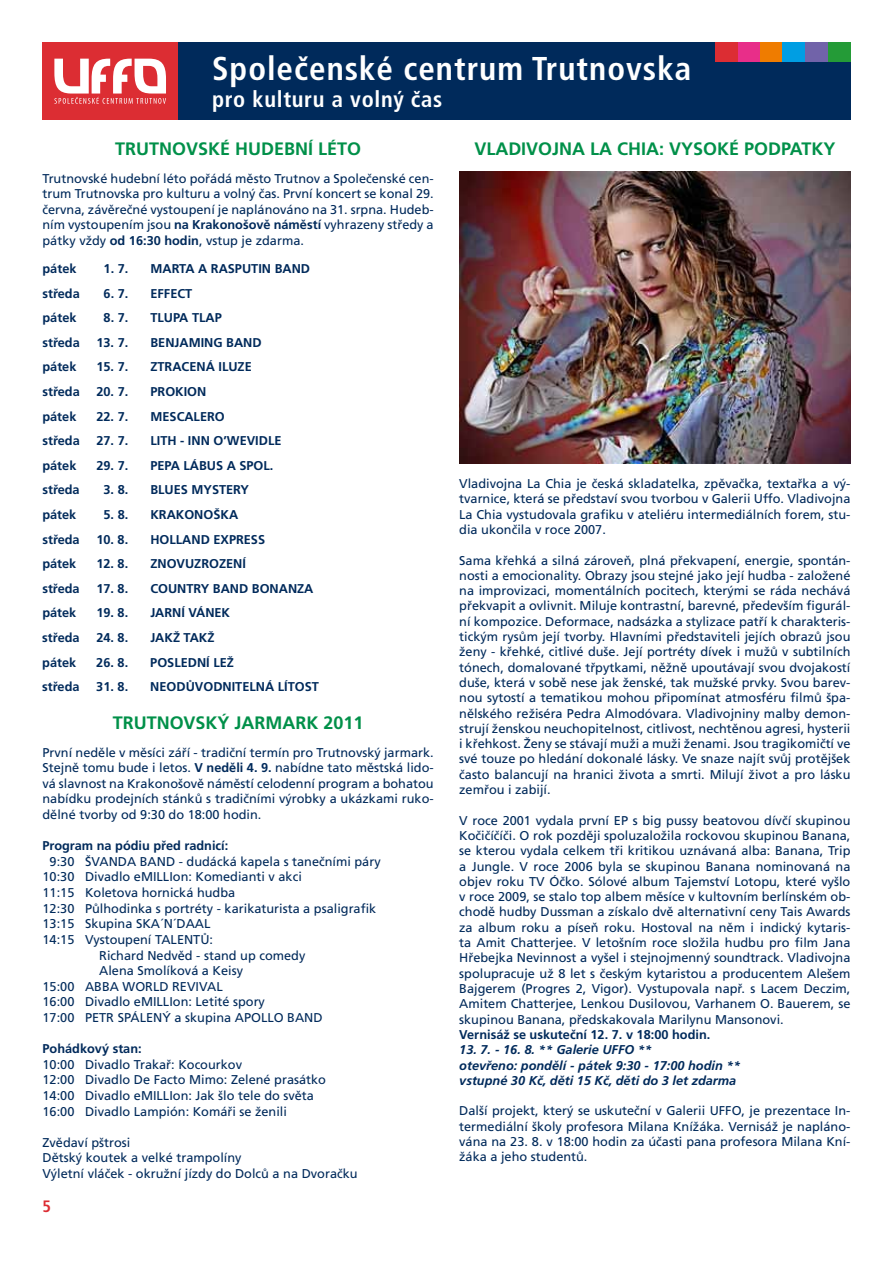
<style>
.page{position:relative;width:893px;height:1263px;background:#fff}
.page>*{position:absolute;margin:0;border:0;box-sizing:border-box;transform-origin:0 0}
.t1{font:700 condensed 33px "Frutiger CE";letter-spacing:.03em;color:#fff}
.t2{font:700 condensed 22.5px "Frutiger CE";letter-spacing:.03em;color:#fff}
.t3{font:700 18px "Frutiger CE";color:#009049}
.t4{font:700 condensed 16.5px "Frutiger CE";color:#dc2d33}
.t5{font:12.75px/15.3px "Frutiger CE";color:#002a5b;text-align:justify}
.t6{font:700 12.75px "Frutiger CE";color:#002a5b}
.t7{font:italic 700 12.75px/15.3px "Frutiger CE";color:#002a5b}
.s1{font-weight:700}
</style>
<div class="page">
<div style="left:178px;top:43px;width:672px;height:77px;background:#002a5b"></div>
<div style="left:43px;top:43px;width:135px;height:77px;background:#dc2d33"></div>
<div style="left:715px;top:43px;width:23px;height:19px;background:#dc2d33"></div>
<div style="left:738px;top:43px;width:22px;height:19px;background:#e82e89"></div>
<div style="left:760px;top:43px;width:23px;height:19px;background:#ef7c00"></div>
<div style="left:783px;top:43px;width:22px;height:19px;background:#009ee3"></div>
<div style="left:805px;top:43px;width:23px;height:19px;background:#7163a9"></div>
<div style="left:828px;top:43px;width:22px;height:19px;background:#249b37"></div>
<svg style="left:54px;top:59px;width:112px;height:45px"></svg>
<img style="left:459px;top:171px;width:391px;height:293px">
<h1 class="t1" style="left:212px;top:50px;width:481px">Společenské centrum Trutnovska</h1>
<h2 class="t2" style="left:212px;top:86px;width:232px">pro kulturu a volný čas</h2>
<h3 class="t3" style="left:115px;top:138px;width:247px">TRUTNOVSKÉ HUDEBNÍ LÉTO</h3>
<p class="t5" style="left:43px;top:170px;width:393px">Trutnovské hudební léto pořádá město Trutnov a Společenské cen&shy;trum Trutnovska pro kulturu a volný čas. První koncert se konal 29. června, závěrečné vystoupení je naplánováno na 31. srpna. Hudeb&shy;ním vystoupením jsou <span class="s1">na Krakonošově náměstí</span> vyhrazeny středy a pátky vždy <span class="s1">od 16:30 hodin</span>, vstup je zdarma.</p>
<p class="t6" style="left:43px;top:261px;width:36px">pátek</p>
<p class="t6" style="left:104px;top:261px;width:26px">1. 7.</p>
<p class="t6" style="left:151px;top:261px;width:161px">MARTA A RASPUTIN BAND</p>
<p class="t6" style="left:43px;top:286px;width:39px">středa</p>
<p class="t6" style="left:104px;top:286px;width:26px">6. 7.</p>
<p class="t6" style="left:150px;top:286px;width:43px">EFFECT</p>
<p class="t6" style="left:42px;top:310px;width:36px">pátek</p>
<p class="t6" style="left:104px;top:310px;width:26px">8. 7.</p>
<p class="t6" style="left:150px;top:310px;width:73px">TLUPA TLAP</p>
<p class="t6" style="left:42px;top:335px;width:39px">středa</p>
<p class="t6" style="left:96px;top:335px;width:33px">13. 7.</p>
<p class="t6" style="left:150px;top:335px;width:113px">BENJAMING BAND</p>
<p class="t6" style="left:42px;top:360px;width:36px">pátek</p>
<p class="t6" style="left:96px;top:360px;width:33px">15. 7.</p>
<p class="t6" style="left:150px;top:360px;width:103px">ZTRACENÁ ILUZE</p>
<p class="t6" style="left:42px;top:384px;width:39px">středa</p>
<p class="t6" style="left:96px;top:384px;width:33px">20. 7.</p>
<p class="t6" style="left:150px;top:384px;width:57px">PROKION</p>
<p class="t6" style="left:42px;top:409px;width:36px">pátek</p>
<p class="t6" style="left:96px;top:409px;width:33px">22. 7.</p>
<p class="t6" style="left:150px;top:409px;width:76px">MESCALERO</p>
<p class="t6" style="left:42px;top:433px;width:39px">středa</p>
<p class="t6" style="left:96px;top:433px;width:33px">27. 7.</p>
<p class="t6" style="left:150px;top:433px;width:133px">LITH - INN O’WEVIDLE</p>
<p class="t6" style="left:42px;top:458px;width:36px">pátek</p>
<p class="t6" style="left:96px;top:458px;width:33px">29. 7.</p>
<p class="t6" style="left:150px;top:458px;width:125px">PEPA LÁBUS A SPOL.</p>
<p class="t6" style="left:42px;top:483px;width:39px">středa</p>
<p class="t6" style="left:103px;top:483px;width:26px">3. 8.</p>
<p class="t6" style="left:150px;top:483px;width:100px">BLUES MYSTERY</p>
<p class="t6" style="left:42px;top:507px;width:36px">pátek</p>
<p class="t6" style="left:103px;top:507px;width:26px">5. 8.</p>
<p class="t6" style="left:150px;top:507px;width:89px">KRAKONOŠKA</p>
<p class="t6" style="left:42px;top:532px;width:39px">středa</p>
<p class="t6" style="left:96px;top:532px;width:33px">10. 8.</p>
<p class="t6" style="left:150px;top:532px;width:116px">HOLLAND EXPRESS</p>
<p class="t6" style="left:42px;top:557px;width:36px">pátek</p>
<p class="t6" style="left:96px;top:557px;width:33px">12. 8.</p>
<p class="t6" style="left:150px;top:557px;width:97px">ZNOVUZROZENÍ</p>
<p class="t6" style="left:42px;top:581px;width:39px">středa</p>
<p class="t6" style="left:96px;top:581px;width:33px">17. 8.</p>
<p class="t6" style="left:150px;top:581px;width:165px">COUNTRY BAND BONANZA</p>
<p class="t6" style="left:42px;top:606px;width:36px">pátek</p>
<p class="t6" style="left:96px;top:606px;width:33px">19. 8.</p>
<p class="t6" style="left:150px;top:606px;width:81px">JARNÍ VÁNEK</p>
<p class="t6" style="left:42px;top:630px;width:39px">středa</p>
<p class="t6" style="left:96px;top:630px;width:33px">24. 8.</p>
<p class="t6" style="left:150px;top:630px;width:66px">JAKŽ TAKŽ</p>
<p class="t6" style="left:42px;top:655px;width:36px">pátek</p>
<p class="t6" style="left:96px;top:655px;width:33px">26. 8.</p>
<p class="t6" style="left:150px;top:655px;width:85px">POSLEDNÍ LEŽ</p>
<p class="t6" style="left:42px;top:680px;width:39px">středa</p>
<p class="t6" style="left:96px;top:680px;width:33px">31. 8.</p>
<p class="t6" style="left:150px;top:680px;width:170px">NEODŮVODNITELNÁ LÍTOST</p>
<h3 class="t3" style="left:113px;top:712px;width:252px">TRUTNOVSKÝ JARMARK 2011</h3>
<p class="t5" style="left:43px;top:744px;width:393px">První neděle v měsíci září - tradiční termín pro Trutnovský jarmark.<br>Stejně tomu bude i letos. <span class="s1">V neděli 4. 9.</span> nabídne tato městská lido&shy;vá slavnost na Krakonošově náměstí celodenní program a bohatou nabídku prodejních stánků s tradičními výrobky a ukázkami ruko&shy;dělné tvorby od 9:30 do 18:00 hodin.</p>
<p class="t6" style="left:43px;top:838px;width:187px">Program na pódiu před radnicí:</p>
<p class="t5" style="left:50px;top:854px;width:333px">9:30 ŠVANDA BAND - dudácká kapela s tanečními páry</p>
<p class="t5" style="left:43px;top:869px;width:261px">10:30 Divadlo eMILLIon: Komedianti v akci</p>
<p class="t5" style="left:43px;top:885px;width:194px">11:15 Koletova hornická hudba</p>
<p class="t5" style="left:43px;top:901px;width:335px">12:30 Půlhodinka s portréty - karikaturista a psaligrafik</p>
<p class="t5" style="left:43px;top:916px;width:169px">13:15 Skupina SKA´N´DAAL</p>
<p class="t5" style="left:43px;top:932px;width:172px">14:15 Vystoupení TALENTŮ:</p>
<p class="t5" style="left:99px;top:947px;width:208px">Richard Nedvěd - stand up comedy</p>
<p class="t5" style="left:99px;top:963px;width:145px">Alena Smolíková a Keisy</p>
<p class="t5" style="left:43px;top:979px;width:182px">15:00 ABBA WORLD REVIVAL</p>
<p class="t5" style="left:43px;top:994px;width:224px">16:00 Divadlo eMILLIon: Letité spory</p>
<p class="t5" style="left:43px;top:1010px;width:282px">17:00 PETR SPÁLENÝ a skupina APOLLO BAND</p>
<p class="t6" style="left:43px;top:1041px;width:101px">Pohádkový stan:</p>
<p class="t5" style="left:43px;top:1056px;width:285px;text-align:left">10:00 Divadlo Trakař: Kocourkov<br>12:00 Divadlo De Facto Mimo: Zelené prasátko 14:00 Divadlo eMILLIon: Jak šlo tele do světa 16:00 Divadlo Lampión: Komáři se ženili</p>
<p class="t5" style="left:43px;top:1134px;width:317px;text-align:left">Zvědaví pštrosi<br>Dětský koutek a velké trampolíny<br>Výletní vláček - okružní jízdy do Dolců a na Dvoračku</p>
<p class="t4" style="left:42px;top:1196px;width:10px">5</p>
<h3 class="t3" style="left:474px;top:138px;width:362px">VLADIVOJNA LA CHIA: VYSOKÉ PODPATKY</h3>
<p class="t5" style="left:459px;top:476px;width:393px">Vladivojna La Chia je česká skladatelka, zpěvačka, textařka a vý&shy;tvarnice, která se představí svou tvorbou v Galerii Uffo. Vladivojna La Chia vystudovala grafiku v ateliéru intermediálních forem, stu&shy;dia ukončila v roce 2007.</p>
<p class="t5" style="left:459px;top:552px;width:393px">Sama křehká a silná zároveň, plná překvapení, energie, spontán&shy;nosti a emocionality. Obrazy jsou stejné jako její hudba - založené na improvizaci, momentálních pocitech, kterými se ráda nechává překvapit a ovlivnit. Miluje kontrastní, barevné, především figurál&shy;ní kompozice. Deformace, nadsázka a stylizace patří k charakteris&shy;tickým rysům její tvorby. Hlavními představiteli jejích obrazů jsou ženy - křehké, citlivé duše. Její portréty dívek i mužů v subtilních tónech, domalované třpytkami, něžně upoutávají svou dvojakostí duše, která v sobě nese jak ženské, tak mužské prvky. Svou barev&shy;nou sytostí a tematikou mohou připomínat atmosféru filmů špa&shy;nělského režiséra Pedra Almodóvara. Vladivojniny malby demon&shy;strují ženskou neuchopitelnost, citlivost, nechtěnou agresi, hysterii i křehkost. Ženy se stávají muži a muži ženami. Jsou tragikomičtí ve své touze po hledání dokonalé lásky. Ve snaze najít svůj protějšek často balancují na hranici života a smrti. Milují život a pro lásku zemřou i zabijí.</p>
<p class="t5" style="left:459px;top:812px;width:393px">V roce 2001 vydala první EP s big pussy beatovou dívčí skupinou Kočičíčíči. O rok později spoluzaložila rockovou skupinou Banana, se kterou vydala celkem tři kritikou uznávaná alba: Banana, Trip a Jungle. V roce 2006 byla se skupinou Banana nominovaná na objev roku TV Óčko. Sólové album Tajemství Lotopu, které vyšlo v roce 2009, se stalo top albem měsíce v kultovním berlínském ob&shy;chodě hudby Dussman a získalo dvě alternativní ceny Tais Awards za album roku a píseň roku. Hostoval na něm i indický kytaris&shy;ta Amit Chatterjee. V letošním roce složila hudbu pro film Jana Hřebejka Nevinnost a vyšel i stejnojmenný soundtrack. Vladivojna spolupracuje už 8 let s českým kytaristou a producentem Alešem Bajgerem (Progres 2, Vigor). Vystupovala např. s Lacem Deczim, Amitem Chatterjee, Lenkou Dusilovou, Varhanem O. Bauerem, se skupinou Banana, předskakovala Marilynu Mansonovi.</p>
<p class="t6" style="left:459px;top:1027px;width:253px">Vernisáž se uskuteční 12. 7. v 18:00 hodin.</p>
<p class="t7" style="left:459px;top:1042px;width:283px">13. 7. - 16. 8. ** Galerie UFFO **<br>otevřeno: pondělí - pátek 9:30 - 17:00 hodin ** vstupné 30 Kč, děti 15 Kč, děti do 3 let zdarma</p>
<p class="t5" style="left:459px;top:1103px;width:393px">Další projekt, který se uskuteční v Galerii UFFO, je prezentace In&shy;termediální školy profesora Milana Knížáka. Vernisáž je napláno&shy;vána na 23. 8. v 18:00 hodin za účasti pana profesora Milana Kní&shy;žáka a jeho studentů.</p>
</div>
